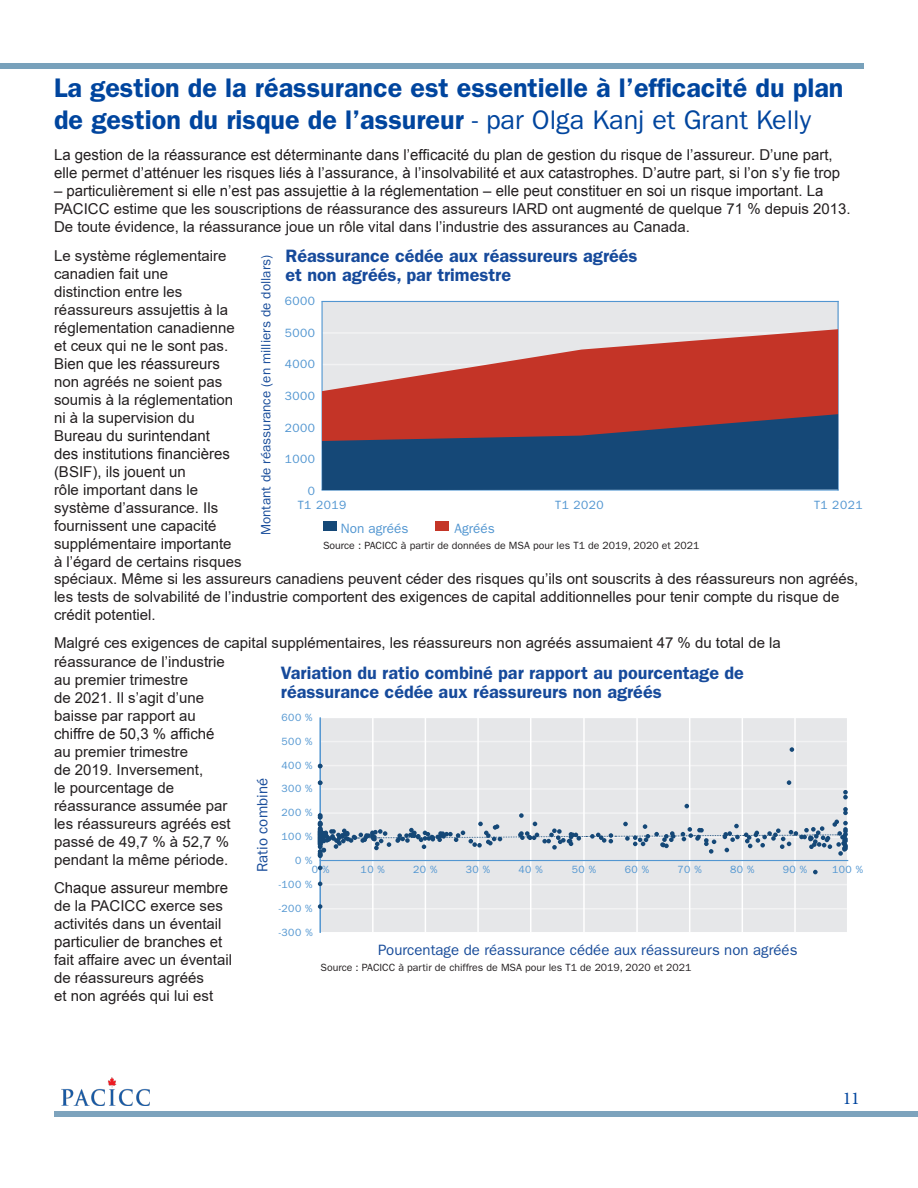
<style>
.page{position:relative;width:918px;height:1188px;background:#fff}
.page>*{position:absolute;margin:0;border:0;box-sizing:border-box;transform-origin:0 0}
.t1{font:600 27px/32.4px "ITC Franklin Gothic Std";color:#00459e}
.t2{font:600 18px/19.5px "ITC Franklin Gothic Std";color:#164a9b}
.t3{font:18px "Minion Pro";color:#00459e}
.t4{font:15px/18px "Arial";color:#231f20}
.t5{font:15px "ITC Franklin Gothic Std";color:#184c9a}
.t6{font:13.5px "ITC Franklin Gothic Std";color:#184c9a}
.t7{font:13.5px "ITC Franklin Gothic Std";color:#5296d1}
.t8{font:12px/14.1px "ITC Franklin Gothic Std";letter-spacing:.04em;color:#5296d1}
.t9{font:10.5px "ITC Franklin Gothic Std";color:#231f20}
.t10{font:10.5px "ITC Franklin Gothic Std";letter-spacing:.04em;color:#5296d1}
.s1{font-weight:400}
</style>
<div class="page">
<div style="left:320px;top:717px;width:528px;height:216px;background:#e6e7e9"></div>
<hr style="left:320px;top:908px;width:528px;height:2px;background:#fff">
<hr style="left:320px;top:884px;width:528px;height:1px;background:#fff">
<hr style="left:320px;top:765px;width:528px;height:1px;background:#fff">
<hr style="left:320px;top:741px;width:528px;height:1px;background:#fff">
<hr style="left:372px;top:717px;width:2px;height:216px;background:#fff">
<hr style="left:477px;top:717px;width:2px;height:216px;background:#fff">
<hr style="left:530px;top:717px;width:1px;height:216px;background:#fff">
<hr style="left:636px;top:717px;width:2px;height:216px;background:#fff">
<hr style="left:742px;top:717px;width:1px;height:216px;background:#fff">
<hr style="left:847px;top:717px;width:1px;height:216px;background:#fff">
<hr style="left:320px;top:932px;width:528px;height:2px;background:#fff">
<hr style="left:320px;top:717px;width:528px;height:1px;background:#fff">
<hr style="left:425px;top:717px;width:1px;height:216px;background:#fff">
<hr style="left:583px;top:717px;width:2px;height:216px;background:#fff">
<hr style="left:689px;top:717px;width:1px;height:216px;background:#fff">
<hr style="left:794px;top:717px;width:2px;height:216px;background:#fff">
<hr style="left:320px;top:860px;width:528px;height:1px;background:#5296d1">
<svg style="left:790px;top:747px;width:4px;height:5px"></svg>
<svg style="left:813px;top:870px;width:5px;height:4px"></svg>
<div style="left:0;top:64px;width:864px;height:5px;background:#78a1bb"></div>
<div style="left:54px;top:1111px;width:864px;height:6px;background:#7da3bd"></div>
<div style="left:435px;top:522px;width:14px;height:9px;background:#c43527"></div>
<div style="left:323px;top:522px;width:14px;height:9px;background:#154877"></div>
<div style="left:322px;top:301px;width:516px;height:189px;background:#e6e7e9"></div>
<hr style="left:838px;top:301px;width:1px;height:190px;background:#5296d1">
<hr style="left:322px;top:489px;width:517px;height:2px;background:#5296d1">
<hr style="left:321px;top:301px;width:518px;height:1px;background:#5296d1">
<hr style="left:321px;top:301px;width:2px;height:189px;background:#5296d1">
<svg style="left:322px;top:329px;width:516px;height:85px;fill:#c43427"></svg>
<svg style="left:322px;top:414px;width:516px;height:76px;background:#3e4364"></svg>
<img style="left:62px;top:1078px;width:88px;height:28px">
<hr style="left:320px;top:717px;width:1px;height:216px;background:#5296d1">
<svg style="left:318px;top:882px;width:4px;height:4px"></svg>
<svg style="left:318px;top:904px;width:4px;height:5px"></svg>
<svg style="left:318px;top:866px;width:4px;height:4px"></svg>
<svg style="left:318px;top:764px;width:4px;height:4px"></svg>
<svg style="left:318px;top:780px;width:530px;height:78px"></svg>
<h2 class="t1" style="left:54px;top:71px;width:791px">La gestion de la réassurance est essentielle à l’efficacité du plan de gestion du risque de l’assureur <span class="s1">- par Olga Kanj et Grant Kelly</span></h2>
<p class="t4" style="left:54px;top:146px;width:798px">La gestion de la réassurance est déterminante dans l’efficacité du plan de gestion du risque de l’assureur. D’une part, elle permet d’atténuer les risques liés à l’assurance, à l’insolvabilité et aux catastrophes. D’autre part, si l’on s’y fie trop ‒ particulièrement si elle n’est pas assujettie à la réglementation ‒ elle peut constituer en soi un risque important. La PACICC estime que les souscriptions de réassurance des assureurs IARD ont augmenté de quelque 71 % depuis 2013.<br>De toute évidence, la réassurance joue un rôle vital dans l’industrie des assurances au Canada.</p>
<p class="t4" style="left:54px;top:246px;width:182px">Le système réglementaire canadien fait une distinction entre les réassureurs assujettis à la réglementation canadienne et ceux qui ne le sont pas.</p>
<h3 class="t2" style="left:286px;top:246px;width:353px">Réassurance cédée aux réassureurs agréés et non agréés, par trimestre</h3>
<p class="t6" style="left:258px;top:535px;width:282px;rotate:-90deg">Montant de réassurance (en milliers de dollars)</p>
<p class="t8" style="left:285px;top:294px;width:32px">6000</p>
<p class="t8" style="left:285px;top:326px;width:32px">5000</p>
<p class="t8" style="left:285px;top:357px;width:32px">4000</p>
<p class="t8" style="left:285px;top:389px;width:32px">3000</p>
<p class="t8" style="left:285px;top:421px;width:32px">2000</p>
<p class="t8" style="left:285px;top:452px;width:32px">1000</p>
<p class="t8" style="left:298px;top:484px;width:50px;text-indent:10px">0<br>T1 2019</p>
<p class="t4" style="left:54px;top:354px;width:806px">Bien que les réassureurs<br>non agréés ne soient pas<br>soumis à la réglementation<br>ni à la supervision du<br>Bureau du surintendant<br>des institutions financières<br>(BSIF), ils jouent un<br>rôle important dans le<br>système d’assurance. Ils<br>fournissent une capacité<br>supplémentaire importante<br>à l’égard de certains risques<br>spéciaux. Même si les assureurs canadiens peuvent céder des risques qu’ils ont souscrits à des réassureurs non agréés, les tests de solvabilité de l’industrie comportent des exigences de capital additionnelles pour tenir compte du risque de crédit potentiel.</p>
<p class="t4" style="left:54px;top:634px;width:728px">Malgré ces exigences de capital supplémentaires, les réassureurs non agréés assumaient 47 % du total de la réassurance de l’industrie<br>au premier trimestre<br>de 2021. Il s’agit d’une<br>baisse par rapport au<br>chiffre de 50,3 % affiché<br>au premier trimestre<br>de 2019. Inversement,<br>le pourcentage de<br>réassurance assumée par<br>les réassureurs agréés est<br>passé de 49,7 % à 52,7 %<br>pendant la même période.</p>
<p class="t8" style="left:555px;top:498px;width:50px">T1 2020</p>
<p class="t8" style="left:814px;top:498px;width:50px">T1 2021</p>
<p class="t7" style="left:341px;top:521px;width:69px">Non agréés</p>
<p class="t7" style="left:455px;top:521px;width:42px">Agréés</p>
<p class="t9" style="left:323px;top:540px;width:378px">Source : PACICC à partir de données de MSA pour les T1 de 2019, 2020 et 2021</p>
<h3 class="t2" style="left:281px;top:663px;width:464px">Variation du ratio combiné par rapport au pourcentage de réassurance cédée aux réassureurs non agréés</h3>
<p class="t10" style="left:282px;top:711px;width:33px">600 %</p>
<p class="t10" style="left:282px;top:735px;width:33px">500 %</p>
<p class="t10" style="left:282px;top:759px;width:33px">400 %</p>
<p class="t5" style="left:254px;top:872px;width:95px;rotate:-90deg">Ratio combiné</p>
<p class="t10" style="left:282px;top:783px;width:33px">300 %</p>
<p class="t10" style="left:282px;top:807px;width:33px">200 %</p>
<p class="t10" style="left:282px;top:831px;width:33px">100 %</p>
<p class="t10" style="left:295px;top:855px;width:19px">0 %</p>
<p class="t10" style="left:312px;top:863px;width:19px">0 %</p>
<p class="t10" style="left:361px;top:863px;width:26px">10 %</p>
<p class="t10" style="left:413px;top:863px;width:26px">20 %</p>
<p class="t10" style="left:466px;top:863px;width:26px">30 %</p>
<p class="t10" style="left:519px;top:863px;width:26px">40 %</p>
<p class="t10" style="left:572px;top:863px;width:26px">50 %</p>
<p class="t10" style="left:625px;top:863px;width:26px">60 %</p>
<p class="t10" style="left:678px;top:863px;width:26px">70 %</p>
<p class="t10" style="left:730px;top:863px;width:26px">80 %</p>
<p class="t10" style="left:783px;top:863px;width:26px">90 %</p>
<p class="t10" style="left:832px;top:863px;width:33px">100 %</p>
<p class="t4" style="left:54px;top:879px;width:176px">Chaque assureur membre</p>
<p class="t10" style="left:279px;top:879px;width:35px">-100 %</p>
<p class="t4" style="left:54px;top:897px;width:180px">de la PACICC exerce ses activités dans un éventail particulier de branches et fait affaire avec un éventail de réassureurs agréés<br>et non agréés qui lui est</p>
<p class="t10" style="left:279px;top:902px;width:35px">-200 %</p>
<p class="t10" style="left:279px;top:926px;width:35px">-300 %</p>
<p class="t5" style="left:378px;top:941px;width:421px">Pourcentage de réassurance cédée aux réassureurs non agréés</p>
<p class="t9" style="left:321px;top:962px;width:372px">Source : PACICC à partir de chiffres de MSA pour les T1 de 2019, 2020 et 2021</p>
<p class="t3" style="left:843px;top:1086px;width:19px">11</p>
</div>
